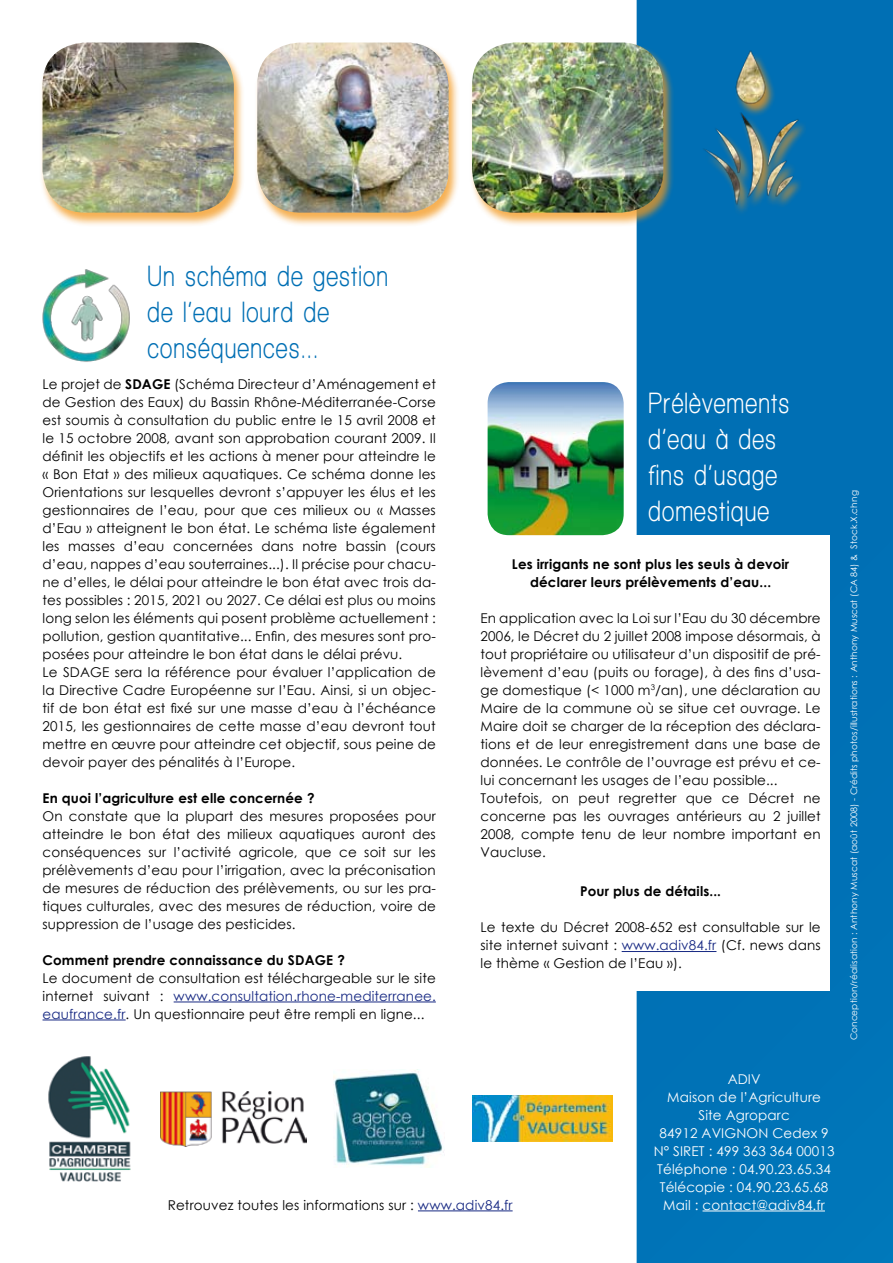
<style>
.page{position:relative;width:893px;height:1263px;background:#fff}
.page>*{position:absolute;margin:0;border:0;box-sizing:border-box;transform-origin:0 0}
.t1{font:700 condensed 30px/36px "Walkway";letter-spacing:.06em;color:#006fb4}
.t2{font:700 condensed 30px/36px "Walkway";letter-spacing:.06em;color:#fff}
.t3{font:13.5px/18px "Century Gothic";letter-spacing:.01em;color:#000;text-align:justify}
.t4{font:700 13.5px/18px "Century Gothic";letter-spacing:.01em;color:#000;text-align:center}
.t5{font:13.5px/18px "Century Gothic";letter-spacing:.01em;color:#fff;text-align:center}
.t6{font:9px "Century Gothic";letter-spacing:.01em;color:#fff}
.s1{font-weight:700}
.s2{color:#172983}
</style>
<div class="page">
<div style="left:637px;top:0;width:256px;height:1263px;background:#006fb4"></div>
<hr style="left:418px;top:1210px;width:95px;height:1px;background:#172983">
<img style="left:48px;top:1056px;width:83px;height:126px">
<img style="left:333px;top:1070px;width:111px;height:98px">
<img style="left:161px;top:1091px;width:146px;height:55px">
<img style="left:472px;top:1095px;width:140px;height:47px">
<hr style="left:702px;top:1210px;width:123px;height:1px;background:#fff">
<img style="left:695px;top:43px;width:111px;height:170px">
<hr style="left:174px;top:1001px;width:262px;height:1px;background:#172983">
<hr style="left:43px;top:1019px;width:83px;height:1px;background:#172983">
<div style="left:472px;top:535px;width:357px;height:455px;background:#fff"></div>
<hr style="left:622px;top:951px;width:94px;height:1px;background:#172983">
<div style="left:39px;top:43px;width:206px;height:184px;background:#f3971b;opacity:.75"></div>
<img style="left:43px;top:43px;width:191px;height:170px">
<div style="left:254px;top:43px;width:206px;height:184px;background:#f3971b;opacity:.75"></div>
<img style="left:257px;top:43px;width:192px;height:170px">
<div style="left:469px;top:43px;width:206px;height:184px;background:#f3971b;opacity:.75"></div>
<img style="left:472px;top:43px;width:191px;height:170px">
<img style="left:488px;top:382px;width:136px;height:153px">
<img style="left:42px;top:269px;width:88px;height:93px">
<h1 class="t1" style="left:148px;top:258px;width:242px">Un schéma de gestion de l’eau lourd de conséquences...</h1>
<p class="t3" style="left:43px;top:374px;width:395px;text-align:left">Le projet de <span class="s1">SDAGE</span> (Schéma Directeur d’Aménagement et de Gestion des Eaux) du Bassin Rhône-Méditerranée-Corse est soumis à consultation du public entre le 15 avril 2008 et le 15 octobre 2008, avant son approbation courant 2009. Il définit les objectifs et les actions à mener pour atteindre le « Bon Etat » des milieux aquatiques. Ce schéma donne les Orientations sur lesquelles devront s’appuyer les élus et les gestionnaires de l’eau, pour que ces milieux ou « Masses d’Eau » atteignent le bon état. Le schéma liste également les masses d’eau concernées dans notre bassin (cours d’eau, nappes d’eau souterraines...). Il précise pour chacu&shy;ne d’elles, le délai pour atteindre le bon état avec trois da&shy;tes possibles : 2015, 2021 ou 2027. Ce délai est plus ou moins long selon les éléments qui posent problème actuellement : pollution, gestion quantitative... Enfin, des mesures sont pro&shy;posées pour atteindre le bon état dans le délai prévu.<br>Le SDAGE sera la référence pour évaluer l’application de la Directive Cadre Européenne sur l’Eau. Ainsi, si un objec&shy;tif de bon état est fixé sur une masse d’eau à l’échéance 2015, les gestionnaires de cette masse d’eau devront tout mettre en œuvre pour atteindre cet objectif, sous peine de devoir payer des pénalités à l’Europe.</p>
<p class="t4" style="left:43px;top:788px;width:274px">En quoi l’agriculture est elle concernée ?</p>
<p class="t3" style="left:43px;top:806px;width:395px">On constate que la plupart des mesures proposées pour atteindre le bon état des milieux aquatiques auront des conséquences sur l’activité agricole, que ce soit sur les prélèvements d’eau pour l’irrigation, avec la préconisation de mesures de réduction des prélèvements, ou sur les pra&shy;tiques culturales, avec des mesures de réduction, voire de suppression de l’usage des pesticides.</p>
<p class="t4" style="left:43px;top:950px;width:304px">Comment prendre connaissance du SDAGE ?</p>
<p class="t3" style="left:43px;top:968px;width:395px">Le document de consultation est téléchargeable sur le site internet suivant : <span class="s2">www.consultation.rhone-mediterranee. eaufrance.fr</span>. Un questionnaire peut être rempli en ligne...</p>
<h1 class="t2" style="left:649px;top:385px;width:142px">Prélèvements d’eau à des fins d’usage domestique</h1>
<p class="t4" style="left:512px;top:554px;width:279px">Les irrigants ne sont plus les seuls à devoir déclarer leurs prélèvements d’eau...</p>
<p class="t3" style="left:480px;top:608px;width:342px;text-align:left">En application avec la Loi sur l’Eau du 30 décembre 2006, le Décret du 2 juillet 2008 impose désormais, à tout propriétaire ou utilisateur d’un dispositif de pré&shy;lèvement d’eau (puits ou forage), à des fins d’usa&shy;ge domestique (&lt; 1000 m<sup>3</sup>/an), une déclaration au Maire de la commune où se situe cet ouvrage. Le Maire doit se charger de la réception des déclara&shy;tions et de leur enregistrement dans une base de données. Le contrôle de l’ouvrage est prévu et ce&shy;lui concernant les usages de l’eau possible...<br>Toutefois, on peut regretter que ce Décret ne concerne pas les ouvrages antérieurs au 2 juillet 2008, compte tenu de leur nombre important en Vaucluse.</p>
<p class="t4" style="left:580px;top:882px;width:142px">Pour plus de détails...</p>
<p class="t3" style="left:480px;top:918px;width:342px">Le texte du Décret 2008-652 est consultable sur le site internet suivant : <span class="s2">www.adiv84.fr</span> (Cf. news dans le thème « Gestion de l’Eau »).</p>
<p class="t3" style="left:168px;top:1195px;width:346px">Retrouvez toutes les informations sur : <span class="s2">www.adiv84.fr</span></p>
<p class="t5" style="left:654px;top:1069px;width:182px">ADIV<br>Maison de l’Agriculture<br>Site Agroparc<br>84912 AVIGNON Cedex 9<br>N° SIRET : 499 363 364 00013<br>Téléphone : 04.90.23.65.34<br>Télécopie : 04.90.23.65.68<br>Mail : contact@adiv84.fr</p>
<p class="t6" style="left:848px;top:1040px;width:551px;rotate:-90deg">Conception/réalisation : Anthony Muscat (août 2008) - Crédits photos/illustrations : Anthony Muscat (CA 84) &amp; Stock.X.chng</p>
</div>
